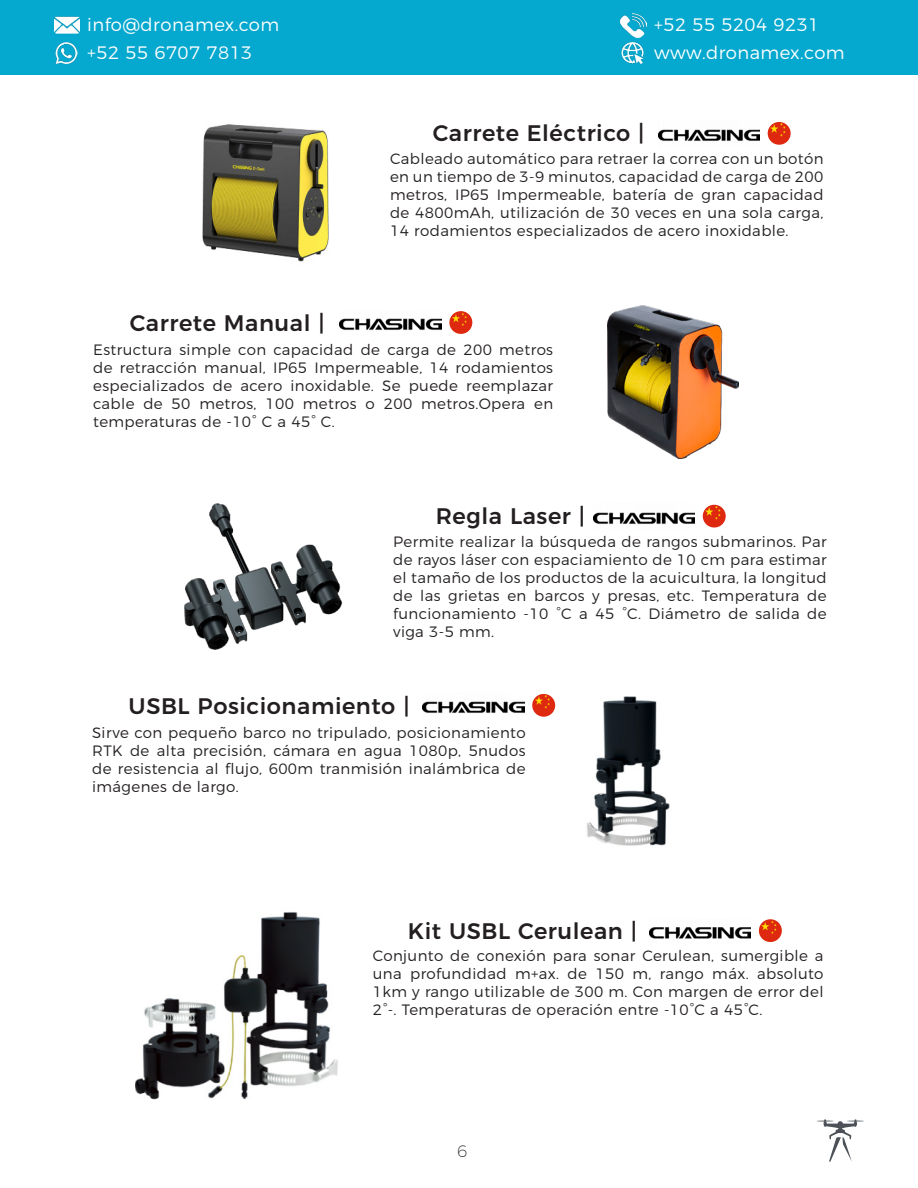
<style>
.page{position:relative;width:918px;height:1188px;background:#fff}
.page>*{position:absolute;margin:0;border:0;box-sizing:border-box;transform-origin:0 0}
.t1{font:500 22.5px "Montserrat";letter-spacing:.025em;color:#231f20}
.t2{font:300 18px "Montserrat";letter-spacing:.025em;color:#fff}
.t3{font:200 16.5px "Montserrat";color:#231f20}
.t4{font:300 15px/18px "Montserrat";letter-spacing:.025em;color:#231f20;text-align:justify}
</style>
<div class="page">
<div style="left:0;top:0;width:918px;height:75px;background:#05a8ce"></div>
<img style="left:54px;top:16px;width:26px;height:18px">
<img style="left:621px;top:42px;width:23px;height:22px">
<img style="left:620px;top:14px;width:26px;height:23px">
<img style="left:55px;top:42px;width:22px;height:22px">
<svg style="left:817px;top:1119px;width:47px;height:43px"></svg>
<img style="left:658px;top:129px;width:102px;height:12px">
<img style="left:768px;top:122px;width:23px;height:23px;border-radius:11px">
<img style="left:340px;top:318px;width:101px;height:12px">
<img style="left:449px;top:311px;width:23px;height:23px;border-radius:11px">
<img style="left:593px;top:512px;width:102px;height:12px">
<img style="left:703px;top:505px;width:23px;height:23px;border-radius:11px">
<img style="left:423px;top:701px;width:101px;height:12px">
<img style="left:532px;top:694px;width:23px;height:23px;border-radius:11px">
<img style="left:649px;top:927px;width:102px;height:12px">
<img style="left:759px;top:919px;width:23px;height:23px;border-radius:11px">
<img style="left:607px;top:305px;width:131px;height:154px">
<img style="left:202px;top:124px;width:127px;height:138px">
<img style="left:135px;top:912px;width:203px;height:188px">
<img style="left:587px;top:696px;width:83px;height:150px">
<img style="left:184px;top:503px;width:159px;height:147px">
<p class="t2" style="left:87px;top:11px;width:194px">info@dronamex.com</p>
<p class="t2" style="left:654px;top:11px;width:167px">+52 55 5204 9231</p>
<p class="t2" style="left:87px;top:39px;width:167px">+52 55 6707 7813</p>
<p class="t2" style="left:654px;top:39px;width:192px">www.dronamex.com</p>
<p class="t1" style="left:433px;top:115px;width:213px">Carrete Eléctrico |</p>
<p class="t4" style="left:390px;top:148px;width:435px">Cableado automático para retraer la correa con un botón en un tiempo de 3-9 minutos, capacidad de carga de 200 metros, IP65 Impermeable, batería de gran capacidad de 4800mAh, utilización de 30 veces en una sola carga, 14 rodamientos especializados de acero inoxidable.</p>
<p class="t1" style="left:130px;top:305px;width:196px">Carrete Manual |</p>
<p class="t4" style="left:93px;top:340px;width:461px">Estructura simple con capacidad de carga de 200 metros de retracción manual, IP65 Impermeable, 14 rodamientos especializados de acero inoxidable. Se puede reemplazar cable de 50 metros, 100 metros o 200 metros.Opera en temperaturas de -10° C a 45° C.</p>
<p class="t1" style="left:436px;top:498px;width:151px">Regla Laser |</p>
<p class="t4" style="left:393px;top:531px;width:435px">Permite realizar la búsqueda de rangos submarinos. Par de rayos láser con espaciamiento de 10 cm para estimar el tamaño de los productos de la acuicultura, la longitud de las grietas en barcos y presas, etc. Temperatura de funcionamiento -10 °C a 45 °C. Diámetro de salida de viga 3-5 mm.</p>
<p class="t1" style="left:129px;top:688px;width:282px">USBL Posicionamiento |</p>
<p class="t4" style="left:92px;top:723px;width:435px">Sirve con pequeño barco no tripulado, posicionamiento RTK de alta precisión, cámara en agua 1080p, 5nudos de resistencia al flujo, 600m tranmisión inalámbrica de imágenes de largo.</p>
<p class="t1" style="left:408px;top:913px;width:231px">Kit USBL Cerulean |</p>
<p class="t4" style="left:373px;top:946px;width:452px">Conjunto de conexión para sonar Cerulean, sumergible a una profundidad m+ax. de 150 m, rango máx. absoluto 1km y rango utilizable de 300 m. Con margen de error del 2°-. Temperaturas de operación entre -10°C a 45°C.</p>
<p class="t3" style="left:457px;top:1138px;width:12px">6</p>
</div>
